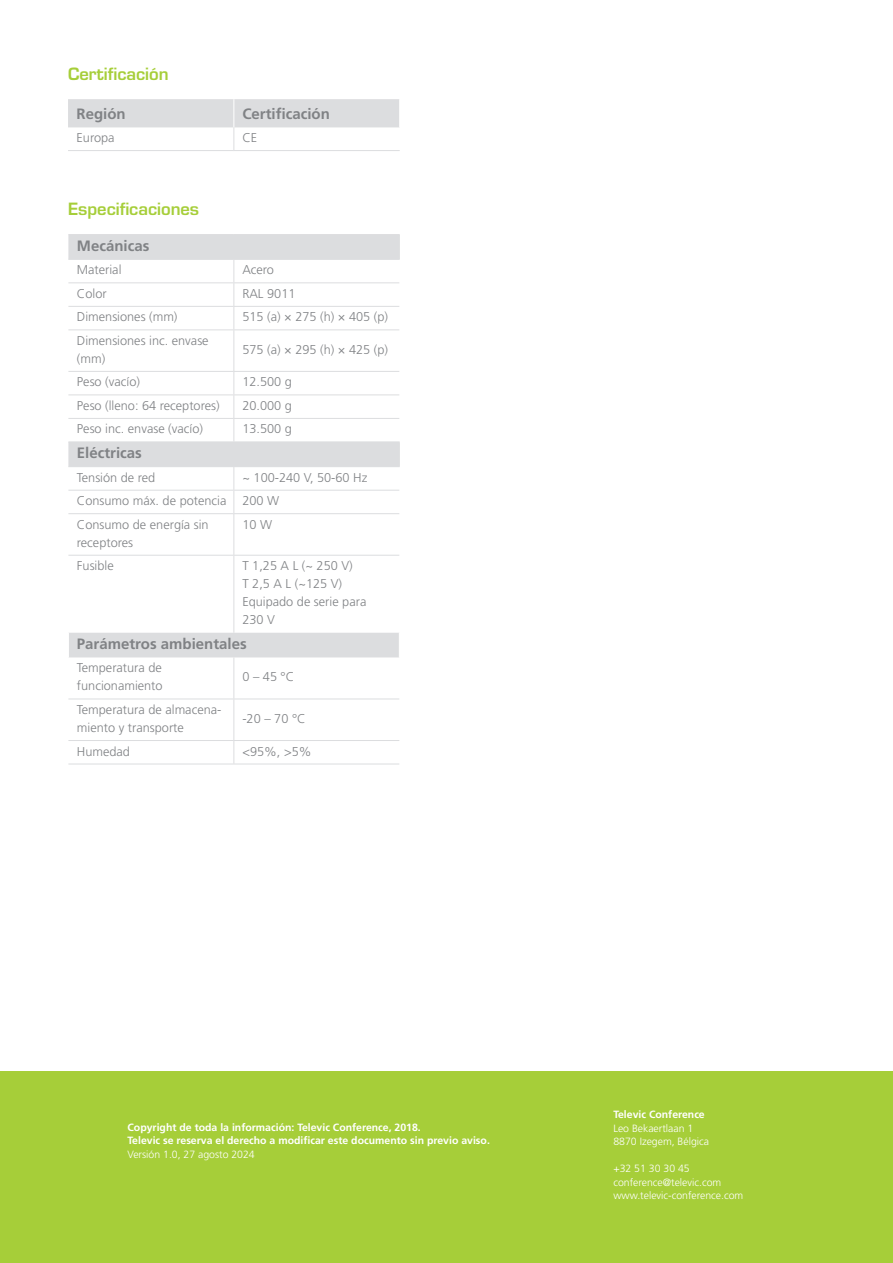
<style>
.page{position:relative;width:893px;height:1263px;background:#fff}
.page>*{position:absolute;margin:0;border:0;box-sizing:border-box;transform-origin:0 0}
.Titel_niveau_3{font:600 16.5px "Eurostile LT Std";color:#a6ce39}
.Titel_-_cell{font:700 15px "Frutiger LT Std";color:#808285}
.Text_-_cell{font:300 12.75px/18px "Frutiger LT Std";color:#808285}
.BROOD___regular{font:300 12.75px/18px "Frutiger LT Std";color:#808285}
.t1{font:700 10.5px/13.5px "Frutiger LT Std";color:#fff}
.t2{font:300 10.5px/13.5px "Frutiger LT Std";color:#fff}
</style>
<div class="page">
<div style="left:0;top:1071px;width:893px;height:192px;background:#a6ce39"></div>
<svg style="left:68px;top:99px;width:331px;height:51px"></svg>
<hr style="left:68px;top:150px;width:166px;height:1px;background:#dcdddf">
<hr style="left:234px;top:150px;width:166px;height:1px;background:#dcdddf">
<svg style="left:68px;top:235px;width:331px;height:422px"></svg>
<svg style="left:399px;top:235px;width:1px;height:24px"></svg>
<svg style="left:399px;top:443px;width:1px;height:23px"></svg>
<hr style="left:68px;top:306px;width:166px;height:1px;background:#dcdddf">
<hr style="left:234px;top:306px;width:165px;height:1px;background:#dcdddf">
<hr style="left:68px;top:282px;width:166px;height:1px;background:#dcdddf">
<hr style="left:68px;top:329px;width:166px;height:1px;background:#dcdddf">
<hr style="left:68px;top:371px;width:166px;height:1px;background:#dcdddf">
<hr style="left:234px;top:282px;width:165px;height:1px;background:#dcdddf">
<svg style="left:233px;top:260px;width:1px;height:69px"></svg>
<hr style="left:234px;top:329px;width:165px;height:1px;background:#dcdddf">
<hr style="left:233px;top:330px;width:1px;height:41px;background:#dcdddf">
<hr style="left:234px;top:371px;width:165px;height:1px;background:#dcdddf">
<svg style="left:233px;top:372px;width:1px;height:70px"></svg>
<svg style="left:233px;top:467px;width:1px;height:46px"></svg>
<hr style="left:233px;top:514px;width:1px;height:41px;background:#dcdddf">
<hr style="left:233px;top:556px;width:1px;height:77px;background:#dcdddf">
<hr style="left:233px;top:657px;width:1px;height:42px;background:#dcdddf">
<hr style="left:233px;top:699px;width:1px;height:41px;background:#dcdddf">
<svg style="left:233px;top:741px;width:1px;height:23px"></svg>
<hr style="left:68px;top:394px;width:166px;height:1px;background:#dcdddf">
<hr style="left:234px;top:394px;width:165px;height:1px;background:#dcdddf">
<hr style="left:68px;top:418px;width:166px;height:1px;background:#dcdddf">
<hr style="left:234px;top:418px;width:165px;height:1px;background:#dcdddf">
<hr style="left:68px;top:442px;width:166px;height:1px;background:#dcdddf">
<hr style="left:234px;top:442px;width:166px;height:1px;background:#dcdddf">
<hr style="left:68px;top:466px;width:166px;height:1px;background:#dcdddf">
<hr style="left:234px;top:466px;width:166px;height:1px;background:#dcdddf">
<hr style="left:68px;top:490px;width:166px;height:1px;background:#dcdddf">
<hr style="left:234px;top:490px;width:165px;height:1px;background:#dcdddf">
<hr style="left:68px;top:513px;width:166px;height:1px;background:#dcdddf">
<hr style="left:234px;top:513px;width:165px;height:1px;background:#dcdddf">
<hr style="left:68px;top:555px;width:166px;height:1px;background:#dcdddf">
<hr style="left:234px;top:555px;width:165px;height:1px;background:#dcdddf">
<hr style="left:68px;top:699px;width:166px;height:1px;background:#dcdddf">
<hr style="left:234px;top:699px;width:165px;height:1px;background:#dcdddf">
<hr style="left:68px;top:740px;width:166px;height:1px;background:#dcdddf">
<hr style="left:234px;top:740px;width:165px;height:1px;background:#dcdddf">
<hr style="left:68px;top:764px;width:166px;height:1px;background:#dcdddf">
<hr style="left:234px;top:764px;width:165px;height:1px;background:#dcdddf">
<hr style="left:68px;top:234px;width:166px;height:1px;background:#dcdddf">
<hr style="left:234px;top:234px;width:166px;height:1px;background:#dcdddf">
<hr style="left:68px;top:259px;width:166px;height:1px;background:#dcdddf">
<hr style="left:234px;top:259px;width:166px;height:1px;background:#dcdddf">
<svg style="left:68px;top:633px;width:1px;height:24px"></svg>
<p class="Titel_niveau_3" style="left:68px;top:64px;width:102px">Certificación</p>
<p class="Titel_-_cell" style="left:77px;top:105px;width:51px">Región</p>
<p class="Titel_-_cell" style="left:242px;top:105px;width:89px">Certificación</p>
<p class="Text_-_cell" style="left:77px;top:129px;width:40px">Europa</p>
<p class="Text_-_cell" style="left:242px;top:129px;width:16px">CE</p>
<p class="Titel_niveau_3" style="left:68px;top:199px;width:133px">Especificaciones</p>
<p class="Titel_-_cell" style="left:77px;top:237px;width:74px">Mecánicas</p>
<p class="Text_-_cell" style="left:77px;top:261px;width:46px">Material</p>
<p class="Text_-_cell" style="left:242px;top:261px;width:33px">Acero</p>
<p class="Text_-_cell" style="left:77px;top:285px;width:31px">Color</p>
<p class="Text_-_cell" style="left:242px;top:285px;width:55px">RAL 9011</p>
<p class="Text_-_cell" style="left:77px;top:308px;width:102px">Dimensiones (mm)</p>
<p class="Text_-_cell" style="left:242px;top:308px;width:147px">515 (a) × 275 (h) × 405 (p)</p>
<p class="Text_-_cell" style="left:77px;top:332px;width:133px">Dimensiones inc. envase (mm)</p>
<p class="Text_-_cell" style="left:242px;top:341px;width:147px">575 (a) × 295 (h) × 425 (p)</p>
<p class="Text_-_cell" style="left:77px;top:373px;width:65px">Peso (vacío)</p>
<p class="Text_-_cell" style="left:242px;top:373px;width:51px">12.500 g</p>
<p class="Text_-_cell" style="left:77px;top:397px;width:144px">Peso (lleno: 64 receptores)</p>
<p class="Text_-_cell" style="left:242px;top:397px;width:51px">20.000 g</p>
<p class="Text_-_cell" style="left:77px;top:420px;width:128px">Peso inc. envase (vacío)</p>
<p class="Text_-_cell" style="left:242px;top:420px;width:51px">13.500 g</p>
<p class="Titel_-_cell" style="left:77px;top:444px;width:67px">Eléctricas</p>
<p class="Text_-_cell" style="left:77px;top:468px;width:80px">Tensión de red</p>
<p class="Text_-_cell" style="left:242px;top:468px;width:127px">~ 100-240 V, 50-60 Hz</p>
<p class="Text_-_cell" style="left:77px;top:492px;width:151px">Consumo máx. de potencia</p>
<p class="Text_-_cell" style="left:242px;top:492px;width:38px">200 W</p>
<p class="BROOD___regular" style="left:77px;top:515px;width:133px">Consumo de energía sin receptores</p>
<p class="BROOD___regular" style="left:242px;top:515px;width:31px">10 W</p>
<p class="BROOD___regular" style="left:77px;top:557px;width:38px">Fusible</p>
<p class="Text_-_cell" style="left:242px;top:557px;width:112px">T 1,25 A L (~ 250 V)</p>
<p class="Text_-_cell" style="left:242px;top:575px;width:101px">T 2,5 A L (~125 V)</p>
<p class="Text_-_cell" style="left:242px;top:593px;width:125px">Equipado de serie para<br>230 V</p>
<p class="Titel_-_cell" style="left:77px;top:635px;width:171px">Parámetros ambientales</p>
<p class="BROOD___regular" style="left:77px;top:659px;width:87px">Temperatura de funcionamiento</p>
<p class="BROOD___regular" style="left:242px;top:668px;width:53px">0 – 45 °C</p>
<p class="BROOD___regular" style="left:77px;top:701px;width:146px">Temperatura de almacena&shy;miento y transporte</p>
<p class="BROOD___regular" style="left:242px;top:710px;width:65px">-20 – 70 °C</p>
<p class="BROOD___regular" style="left:77px;top:742px;width:55px">Humedad</p>
<p class="BROOD___regular" style="left:242px;top:742px;width:71px">&lt;95%, &gt;5%</p>
<p class="t1" style="left:128px;top:1120px;width:364px">Copyright de toda la información: Televic Conference, 2018.<br>Televic se reserva el derecho a modificar este documento sin previo aviso.</p>
<p class="t2" style="left:128px;top:1147px;width:129px">Versión 1.0, 27 agosto 2024</p>
<p class="t1" style="left:613px;top:1108px;width:93px">Televic Conference</p>
<p class="t2" style="left:613px;top:1121px;width:97px">Leo Bekaertlaan 1<br>8870 Izegem, Bélgica</p>
<p class="t2" style="left:613px;top:1162px;width:131px">+32 51 30 30 45 conference@televic.com www.televic-conference.com</p>
</div>
